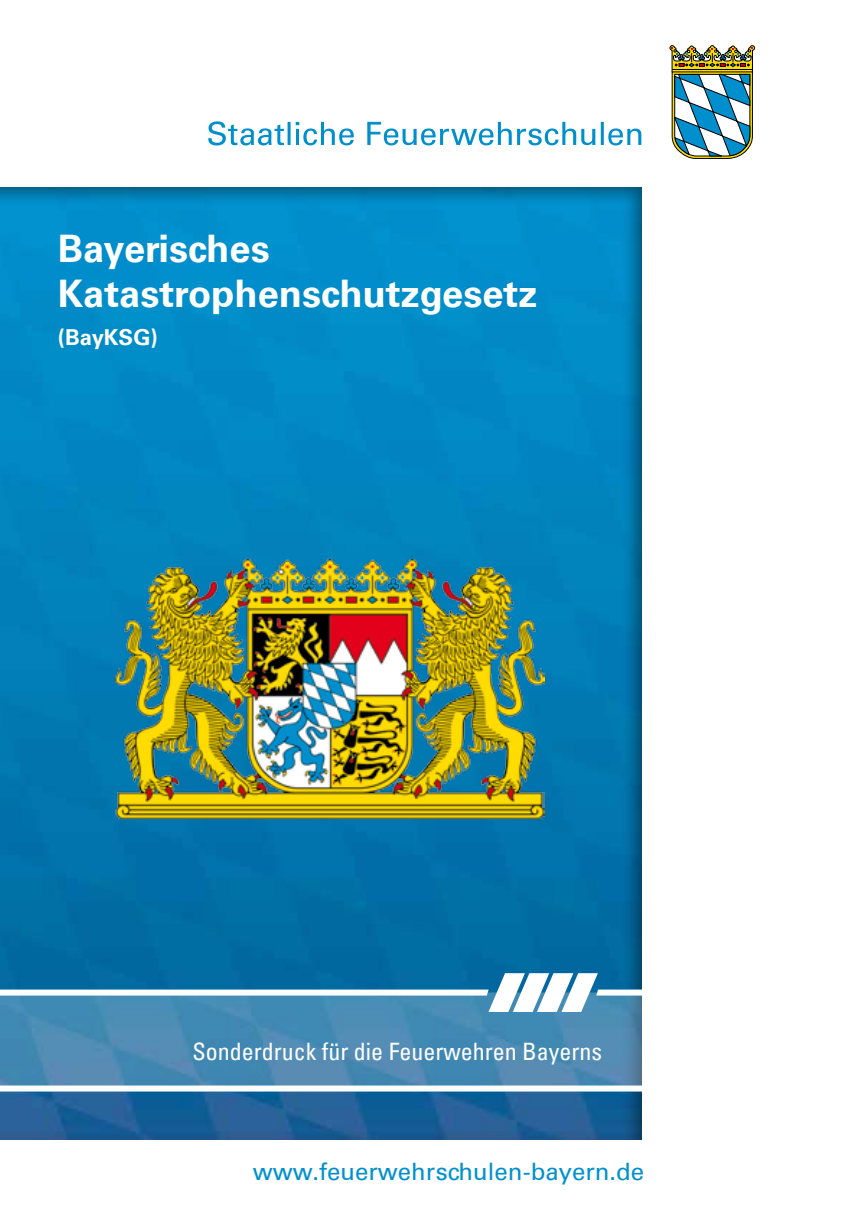
<style>
.page{position:relative;width:857px;height:1225px;background:#fff}
.page>*{position:absolute;margin:0;border:0;box-sizing:border-box;transform-origin:0 0}
.t1{font:700 38px/45.6px "Univers LT Pro 65";color:#fff}
.t2{font:condensed 24px "Univers LT Pro";color:#fff}
.t3{font:24px "Univers LT Pro 55 Roman";color:#0090cf}
.t4{font:700 22px "Univers LT Pro 65";color:#fff}
</style>
<div class="page">
<div style="left:0;top:185px;width:642px;height:956px;background:#000;opacity:.43"></div>
<img style="left:116px;top:560px;width:428px;height:258px">
<svg style="left:0;top:992px;width:642px;height:93px;fill:#478ab4"></svg>
<div style="left:0;top:1085px;width:667px;height:6px;background:#fff"></div>
<div style="left:0;top:989px;width:487px;height:6px;background:#fff"></div>
<div style="left:597px;top:989px;width:69px;height:6px;background:#fff"></div>
<svg style="left:488px;top:973px;width:109px;height:39px"></svg>
<svg style="left:208px;top:121px;width:433px;height:24px"></svg>
<svg style="left:669px;top:45px;width:85px;height:114px"></svg>
<p class="t1" style="left:58px;top:224px;width:480px">Bayerisches<br>Katastrophenschutzgesetz</p>
<p class="t4" style="left:58px;top:322px;width:101px">(BayKSG)</p>
<p class="t2" style="left:192px;top:1036px;width:411px">Sonderdruck für die Feuerwehren Bayerns</p>
<p class="t3" style="left:253px;top:1154px;width:392px">www.feuerwehrschulen-bayern.de</p>
</div>
